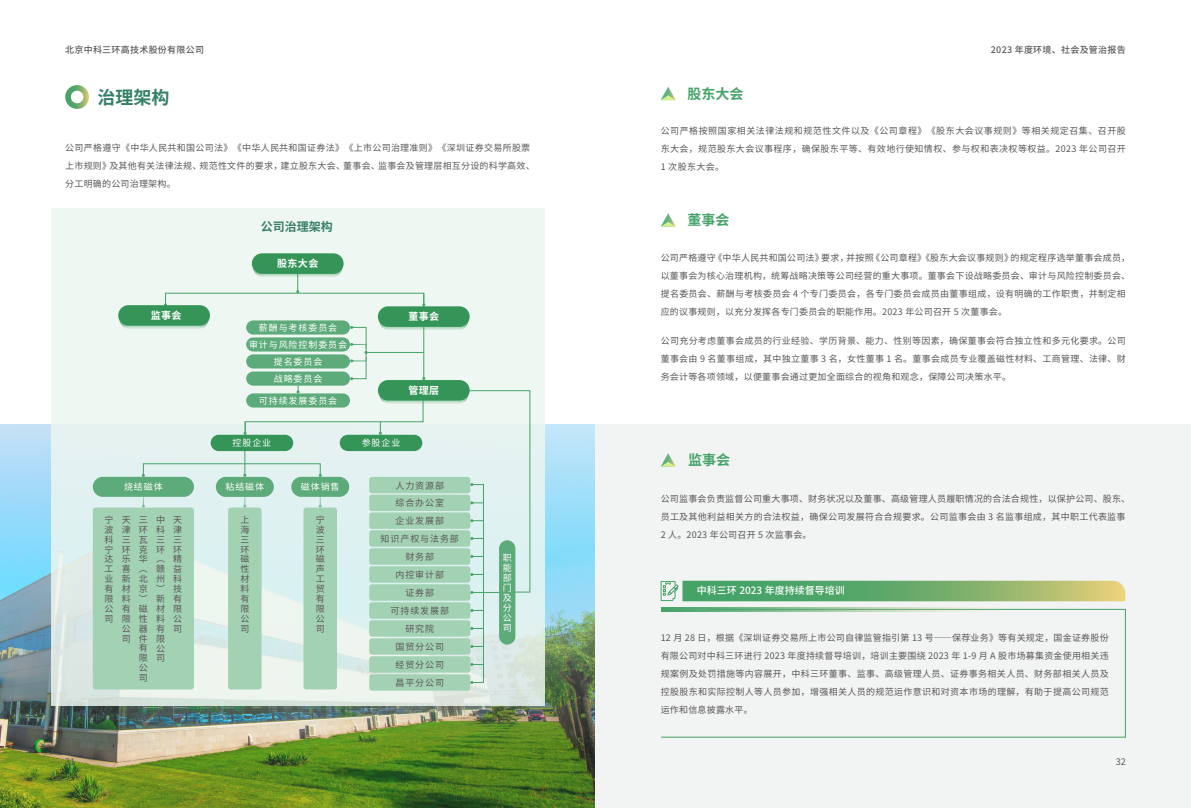
<style>
.page{position:relative;width:1191px;height:808px;background:#fff}
.page>*{position:absolute;margin:0;border:0;box-sizing:border-box;transform-origin:0 0}
.t1{font:700 18px "Source Han Sans CN";color:#368069}
.t2{font:700 14px "Source Han Sans SC";color:#47a369}
.t3{font:700 12px "Source Han Sans CN";color:#368069}
.t4{font:500 10px "Source Han Sans CN";color:#fff}
.t5{font:700 10px "Source Han Sans CN";letter-spacing:.04em;color:#fff}
.t6{font:9px/9.9px "Source Han Sans CN";letter-spacing:.025em;color:#595757;text-align:justify}
.t7{font:9px/9.9px "Source Han Sans CN";letter-spacing:.1em;color:#fff;text-align:center}
.t8{font:9px/17.9px "Source Han Sans CN";letter-spacing:.1em;color:#595757;text-align:center}
.t9{font:500 9px "Source Han Sans CN";letter-spacing:.03em;color:#595757}
</style>
<div class="page">
<img style="left:0;top:424px;width:595px;height:384px">
<div style="left:595px;top:424px;width:596px;height:384px;background:#f2f3f3"></div>
<svg style="left:51px;top:208px;width:493px;height:498px;fill:#eff7f2"></svg>
<svg style="left:661px;top:609px;width:465px;height:129px"></svg>
<svg style="left:661px;top:608px;width:342px;height:3px"></svg>
<svg style="left:660px;top:581px;width:465px;height:20px;background:#7ab171"></svg>
<svg style="left:65px;top:85px;width:24px;height:24px"></svg>
<div style="left:71px;top:91px;width:12px;height:12px;background:#fff;border-radius:50%"></div>
<hr style="left:143px;top:474px;width:1px;height:32px;background:#47a369">
<hr style="left:244px;top:474px;width:1px;height:32px;background:#47a369">
<hr style="left:320px;top:474px;width:1px;height:32px;background:#47a369">
<div style="left:369px;top:477px;width:101px;height:16px;background:#a3d1b4;border-radius:3px"></div>
<div style="left:369px;top:495px;width:101px;height:16px;background:#a3d1b4;border-radius:3px"></div>
<div style="left:369px;top:512px;width:101px;height:17px;background:#a3d1b4;border-radius:3px"></div>
<div style="left:369px;top:530px;width:101px;height:17px;background:#a3d1b4;border-radius:3px"></div>
<div style="left:369px;top:548px;width:101px;height:17px;background:#a3d1b4;border-radius:3px"></div>
<div style="left:369px;top:566px;width:101px;height:17px;background:#a3d1b4;border-radius:3px"></div>
<div style="left:369px;top:584px;width:101px;height:17px;background:#a3d1b4;border-radius:3px"></div>
<div style="left:369px;top:602px;width:101px;height:17px;background:#a3d1b4;border-radius:3px"></div>
<div style="left:369px;top:620px;width:101px;height:17px;background:#a3d1b4;border-radius:3px"></div>
<div style="left:369px;top:638px;width:101px;height:17px;background:#a3d1b4;border-radius:3px"></div>
<div style="left:369px;top:656px;width:101px;height:17px;background:#a3d1b4;border-radius:3px"></div>
<div style="left:369px;top:674px;width:101px;height:17px;background:#a3d1b4;border-radius:3px"></div>
<div style="left:93px;top:508px;width:101px;height:181px;background:#a3d1b4;border-radius:3px"></div>
<div style="left:228px;top:508px;width:33px;height:181px;background:#a3d1b4;border-radius:3px"></div>
<div style="left:303px;top:508px;width:34px;height:181px;background:#a3d1b4;border-radius:3px"></div>
<div style="left:93px;top:477px;width:101px;height:20px;background:#5daa7a;border-radius:10px"></div>
<div style="left:216px;top:477px;width:58px;height:20px;background:#5daa7a;border-radius:10px"></div>
<div style="left:291px;top:477px;width:58px;height:20px;background:#5daa7a;border-radius:10px"></div>
<div style="left:246px;top:320px;width:104px;height:15px;background:#5daa7a;border-radius:7px"></div>
<div style="left:246px;top:337px;width:104px;height:14px;background:#5daa7a;border-radius:7px"></div>
<div style="left:246px;top:354px;width:104px;height:14px;background:#5daa7a;border-radius:7px"></div>
<div style="left:246px;top:372px;width:104px;height:14px;background:#5daa7a;border-radius:7px"></div>
<div style="left:164px;top:271px;width:261px;height:35px;background:#eff7f2"></div>
<svg style="left:142px;top:386px;width:282px;height:91px"></svg>
<svg style="left:253px;top:257px;width:89px;height:20px"></svg>
<div style="left:252px;top:253px;width:91px;height:21px;background:#359559;border-radius:10px"></div>
<svg style="left:119px;top:309px;width:90px;height:20px"></svg>
<div style="left:118px;top:305px;width:92px;height:21px;background:#359559;border-radius:10px"></div>
<svg style="left:661px;top:87px;width:14px;height:13px"></svg>
<svg style="left:660px;top:213px;width:15px;height:14px"></svg>
<svg style="left:660px;top:453px;width:15px;height:14px"></svg>
<svg style="left:462px;top:390px;width:68px;height:294px"></svg>
<div style="left:340px;top:435px;width:82px;height:16px;background:#359559;border-radius:8px"></div>
<div style="left:499px;top:540px;width:16px;height:105px;background:#5daa7a;border-radius:8px"></div>
<div style="left:211px;top:435px;width:82px;height:16px;background:#359559;border-radius:8px"></div>
<hr style="left:423px;top:293px;width:1px;height:85px;background:#47a369">
<svg style="left:379px;top:310px;width:89px;height:20px"></svg>
<div style="left:378px;top:306px;width:91px;height:21px;background:#359559;border-radius:10px"></div>
<svg style="left:379px;top:383px;width:89px;height:21px"></svg>
<div style="left:378px;top:380px;width:91px;height:21px;background:#359559;border-radius:10px"></div>
<hr style="left:366px;top:352px;width:58px;height:1px;background:#47a369">
<svg style="left:350px;top:326px;width:17px;height:54px"></svg>
<p class="t9" style="left:65px;top:45px;width:140px">北京中科三环高技术股份有限公司</p>
<p class="t9" style="left:991px;top:44px;width:136px">2023 年度环境、社会及管治报告</p>
<h1 class="t1" style="left:97px;top:87px;width:73px">治理架构</h1>
<p class="t6" style="left:65px;top:138px;width:471px;line-height:18px;text-align:left">公司严格遵守《中华人民共和国公司法》《中华人民共和国证券法》《上市公司治理准则》《深圳证券交易所股票上市规则》及其他有关法律法规、规范性文件的要求，建立股东大会、董事会、监事会及管理层相互分设的科学高效、分工明确的公司治理架构。</p>
<h3 class="t3" style="left:261px;top:219px;width:73px">公司治理架构</h3>
<p class="t5" style="left:151px;top:310px;width:32px">监事会</p>
<p class="t5" style="left:277px;top:258px;width:43px">股东大会</p>
<p class="t7" style="left:249px;top:319px;width:100px;line-height:17px">薪酬与考核委员会<br>审计与风险控制委员会提名委员会<br>战略委员会</p>
<p class="t7" style="left:259px;top:396px;width:80px">可持续发展委员会</p>
<p class="t5" style="left:408px;top:311px;width:32px">董事会</p>
<p class="t5" style="left:408px;top:385px;width:32px">管理层</p>
<p class="t7" style="left:232px;top:438px;width:40px">控股企业</p>
<p class="t7" style="left:362px;top:438px;width:40px">参股企业</p>
<p class="t8" style="left:380px;top:476px;width:80px">人力资源部<br>综合办公室<br>企业发展部<br>知识产权与法务部财务部<br>内控审计部<br>证券部<br>可持续发展部<br>研究院<br>国贸分公司<br>经贸分公司<br>昌平分公司</p>
<p class="t7" style="left:124px;top:482px;width:40px">烧结磁体</p>
<p class="t7" style="left:225px;top:482px;width:40px">粘结磁体</p>
<p class="t7" style="left:301px;top:482px;width:40px">磁体销售</p>
<p class="t6" style="left:105px;top:515px;width:10px">宁波科宁达工业有限公司</p>
<p class="t6" style="left:122px;top:515px;width:10px">天津三环乐喜新材料有限公司</p>
<p class="t6" style="left:139px;top:515px;width:10px">三环瓦克华（北京）磁性器件有限公司</p>
<p class="t6" style="left:156px;top:515px;width:10px">中科三环（赣州）新材料有限公司</p>
<p class="t6" style="left:173px;top:515px;width:10px">天津三环精益科技有限公司</p>
<p class="t6" style="left:240px;top:515px;width:10px">上海三环磁性材料有限公司</p>
<p class="t6" style="left:316px;top:515px;width:10px">宁波三环磁声工贸有限公司</p>
<p class="t7" style="left:503px;top:553px;width:10px;text-align:justify">职能部门及分公司</p>
<h2 class="t2" style="left:687px;top:86px;width:57px">股东大会</h2>
<p class="t6" style="left:660px;top:122px;width:467px;line-height:18px">公司严格按照国家相关法律法规和规范性文件以及《公司章程》《股东大会议事规则》等相关规定召集、召开股东大会，规范股东大会议事程序，确保股东平等、有效地行使知情权、参与权和表决权等权益。2023 年公司召开1 次股东大会。</p>
<h2 class="t2" style="left:687px;top:212px;width:43px">董事会</h2>
<p class="t6" style="left:660px;top:249px;width:471px;line-height:18px;text-align:left">公司严格遵守《中华人民共和国公司法》要求，并按照《公司章程》《股东大会议事规则》的规定程序选举董事会成员，以董事会为核心治理机构，统筹战略决策等公司经营的重大事项。董事会下设战略委员会、审计与风险控制委员会、提名委员会、薪酬与考核委员会 4 个专门委员会，各专门委员会成员由董事组成，设有明确的工作职责，并制定相应的议事规则，以充分发挥各专门委员会的职能作用。2023 年公司召开 5 次董事会。</p>
<p class="t6" style="left:660px;top:332px;width:466px;line-height:18px">公司充分考虑董事会成员的行业经验、学历背景、能力、性别等因素，确保董事会符合独立性和多元化要求。公司董事会由 9 名董事组成，其中独立董事 3 名，女性董事 1 名。董事会成员专业覆盖磁性材料、工商管理、法律、财务会计等各项领域，以便董事会通过更加全面综合的视角和观念，保障公司决策水平。</p>
<h2 class="t2" style="left:688px;top:452px;width:43px">监事会</h2>
<p class="t6" style="left:660px;top:490px;width:471px;line-height:18px;text-align:left">公司监事会负责监督公司重大事项、财务状况以及董事、高级管理人员履职情况的合法合规性，以保护公司、股东、员工及其他利益相关方的合法权益，确保公司发展符合合规要求。公司监事会由 3 名监事组成，其中职工代表监事<br>2 人。2023 年公司召开 5 次监事会。</p>
<p class="t4" style="left:697px;top:585px;width:149px">中科三环 2023 年度持续督导培训</p>
<p class="t6" style="left:660px;top:629px;width:449px;line-height:18px">12 月 28 日，根据《深圳证券交易所上市公司自律监管指引第 13 号——保荐业务》等有关规定，国金证券股份有限公司对中科三环进行 2023 年度持续督导培训，培训主要围绕 2023 年 1-9 月 A 股市场募集资金使用相关违规案例及处罚措施等内容展开，中科三环董事、监事、高级管理人员、证券事务相关人员、财务部相关人员及控股股东和实际控制人等人员参加，增强相关人员的规范运作意识和对资本市场的理解，有助于提高公司规范运作和信息披露水平。</p>
<p class="t6" style="left:65px;top:757px;width:11px">31</p>
<p class="t6" style="left:1115px;top:757px;width:11px">32</p>
</div>
